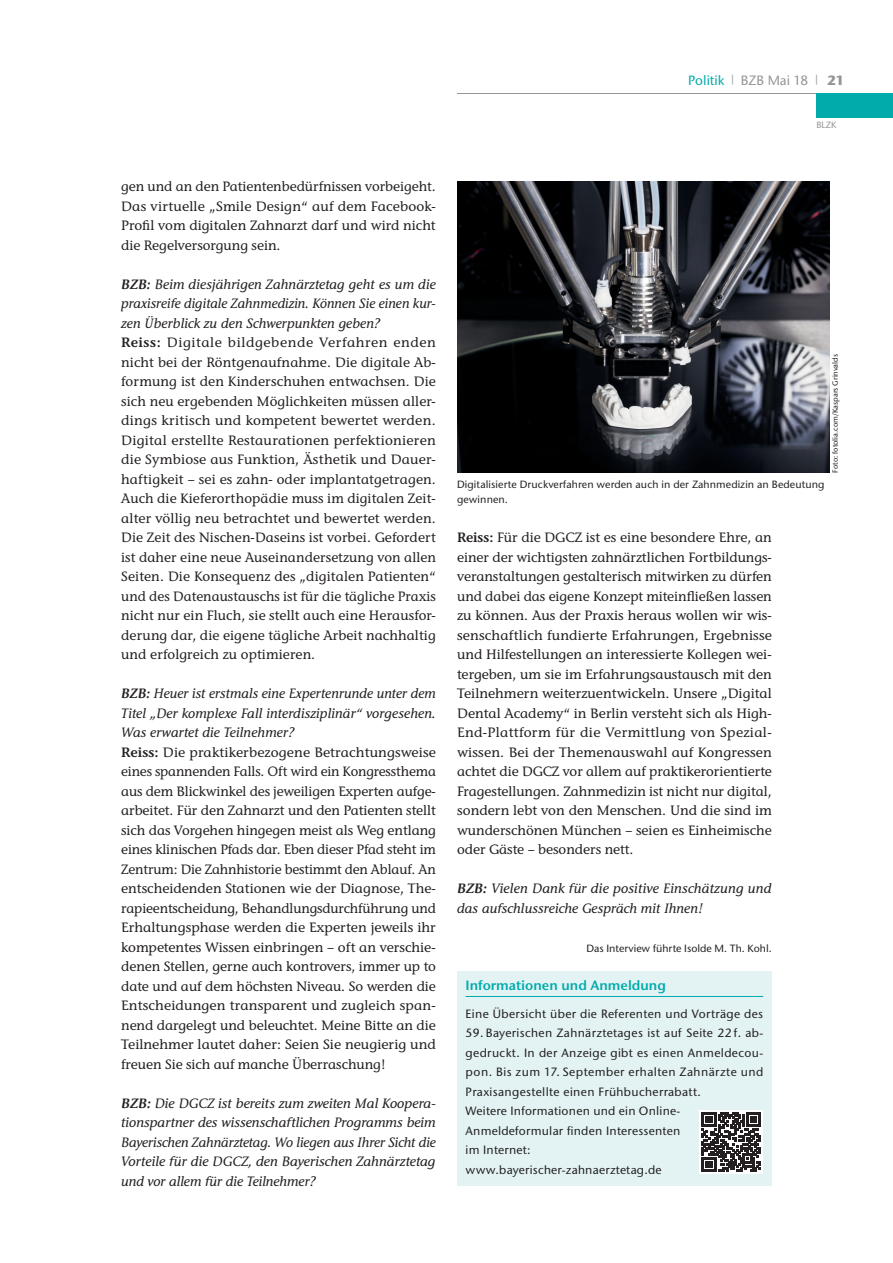
<style>
.page{position:relative;width:893px;height:1263px;background:#fff}
.page>*{position:absolute;margin:0;border:0;box-sizing:border-box;transform-origin:0 0}
.t1{font:500 13.5px/19.5px "Stone Inf ITC Std";letter-spacing:.005em;color:#231f20;text-align:justify}
.t2{font:italic 500 13.5px/19.5px "Stone Inf ITC Std";letter-spacing:.01em;color:#231f20;text-align:justify}
.t3{font:600 13.5px "Stone Sans ITC Pro";color:#00abac}
.t4{font:500 13.5px "Stone Sans ITC Std";color:#939598}
.t5{font:500 12px/19.5px "Stone Sans ITC Std";letter-spacing:.03em;color:#231f20}
.t6{font:500 10.5px/15px "Stone Sans ITC Std";letter-spacing:.01em;color:#231f20}
.t7{font:500 9px "Stone Sans ITC Std";color:#939598}
.t8{font:500 7.5px "Stone Sans ITC Std";color:#231f20}
.s1{color:#00abac}
.s2{font-weight:700}
.s3{font-weight:600;font-style:italic}
.s4{font-style:italic}
.s5{font-weight:600}
</style>
<div class="page">
<div style="left:457px;top:971px;width:315px;height:215px;background:#e3f3f3"></div>
<hr style="left:466px;top:996px;width:297px;height:1px;background:#00abac">
<svg style="left:699px;top:1110px;width:64px;height:64px"></svg>
<svg style="left:702px;top:1113px;width:59px;height:59px;background:#615e5f"></svg>
<img style="left:457px;top:181px;width:372px;height:291px">
<hr style="left:457px;top:94px;width:436px;height:1px;background:#939598">
<div style="left:816px;top:94px;width:77px;height:24px;background:#00abac"></div>
<p class="t4" style="left:688px;top:75px;width:158px"><span class="s1">Politik</span> <sup>|</sup> BZB Mai 18 <sup>|</sup> <span class="s2">21</span></p>
<p class="t7" style="left:816px;top:121px;width:22px">BLZK</p>
<p class="t1" style="left:121px;top:178px;width:316px">gen und an den Patientenbedürfnissen vorbeigeht.<br>Das virtuelle „Smile Design“ auf dem Facebook-Profil vom digitalen Zahnarzt darf und wird nicht die Regelversorgung sein.</p>
<p class="t1" style="left:121px;top:276px;width:316px;text-align:left"><span class="s3">BZB:</span> <span class="s4">Beim diesjährigen Zahnärztetag geht es um die praxisreife digitale Zahnmedizin. Können Sie einen kur&shy;zen Überblick zu den Schwerpunkten geben?<br></span><span class="s5">Reiss:</span> Digitale bildgebende Verfahren enden nicht bei der Röntgenaufnahme. Die digitale Ab&shy;formung ist den Kinderschuhen entwachsen. Die sich neu ergebenden Möglichkeiten müssen aller&shy;dings kritisch und kompetent bewertet werden.<br>Digital erstellte Restaurationen perfektionieren die Symbiose aus Funktion, Ästhetik und Dauer&shy;haftigkeit – sei es zahn- oder implantatgetragen.<br>Auch die Kieferorthopädie muss im digitalen Zeit&shy;alter völlig neu betrachtet und bewertet werden.<br>Die Zeit des Nischen-Daseins ist vorbei. Gefordert ist daher eine neue Auseinandersetzung von allen Seiten. Die Konsequenz des „digitalen Patienten“ und des Datenaustauschs ist für die tägliche Praxis nicht nur ein Fluch, sie stellt auch eine Herausfor&shy;derung dar, die eigene tägliche Arbeit nachhaltig und erfolgreich zu optimieren.</p>
<p class="t1" style="left:121px;top:685px;width:316px;text-align:left"><span class="s3">BZB:</span> <span class="s4">Heuer ist erstmals eine Expertenrunde unter dem Titel „Der komplexe Fall interdisziplinär“ vorgesehen.<br>Was erwartet die Teilnehmer?<br></span><span class="s5">Reiss:</span> Die praktikerbezogene Betrachtungsweise eines spannenden Falls. Oft wird ein Kongressthema aus dem Blickwinkel des jeweiligen Experten aufge&shy;arbeitet. Für den Zahnarzt und den Patienten stellt sich das Vorgehen hingegen meist als Weg entlang eines klinischen Pfads dar. Eben dieser Pfad steht im Zentrum: Die Zahnhistorie bestimmt den Ablauf. An entscheidenden Stationen wie der Diagnose, The&shy;rapieentscheidung, Behandlungsdurchführung und Erhaltungsphase werden die Experten jeweils ihr kompetentes Wissen einbringen – oft an verschie&shy;denen Stellen, gerne auch kontrovers, immer up to date und auf dem höchsten Niveau. So werden die Entscheidungen transparent und zugleich span&shy;nend dargelegt und beleuchtet. Meine Bitte an die Teilnehmer lautet daher: Seien Sie neugierig und freuen Sie sich auf manche Überraschung!</p>
<p class="t2" style="left:121px;top:1095px;width:316px"><span class="s5">BZB:</span> Die DGCZ ist bereits zum zweiten Mal Koopera&shy;tionspartner des wissenschaftlichen Programms beim Bayerischen Zahnärztetag. Wo liegen aus Ihrer Sicht die Vorteile für die DGCZ, den Bayerischen Zahnärztetag und vor allem für die Teilnehmer?</p>
<p class="t6" style="left:457px;top:478px;width:369px">Digitalisierte Druckverfahren werden auch in der Zahnmedizin an Bedeutung gewinnen.</p>
<p class="t8" style="left:832px;top:473px;width:120px;rotate:-90deg">Foto: fotolia.com/Kaspars Grinvalds</p>
<p class="t1" style="left:457px;top:529px;width:316px"><span class="s5">Reiss:</span> Für die DGCZ ist es eine besondere Ehre, an einer der wichtigsten zahnärztlichen Fortbildungs&shy;veranstaltungen gestalterisch mitwirken zu dürfen und dabei das eigene Konzept miteinfließen lassen zu können. Aus der Praxis heraus wollen wir wis&shy;senschaftlich fundierte Erfahrungen, Ergebnisse und Hilfestellungen an interessierte Kollegen wei&shy;tergeben, um sie im Erfahrungsaustausch mit den Teilnehmern weiterzuentwickeln. Unsere „Digital Dental Academy“ in Berlin versteht sich als High-End-Plattform für die Vermittlung von Spezial&shy;wissen. Bei der Themenauswahl auf Kongressen achtet die DGCZ vor allem auf praktikerorientierte Fragestellungen. Zahnmedizin ist nicht nur digital, sondern lebt von den Menschen. Und die sind im wunderschönen München – seien es Einheimische oder Gäste – besonders nett.</p>
<p class="t2" style="left:457px;top:880px;width:316px"><span class="s5">BZB:</span> Vielen Dank für die positive Einschätzung und das aufschlussreiche Gespräch mit Ihnen!</p>
<p class="t6" style="left:586px;top:942px;width:187px">Das Interview führte Isolde M. Th. Kohl.</p>
<p class="t3" style="left:466px;top:980px;width:202px">Informationen und Anmeldung</p>
<p class="t5" style="left:466px;top:1005px;width:299px">Eine Übersicht über die Referenten und Vorträge des</p>
<p class="t5" style="left:466px;top:1024px;width:299px">59. Bayerischen Zahnärztetages ist auf Seite 22 f. ab&shy;gedruckt. In der Anzeige gibt es einen Anmeldecou&shy;pon. Bis zum 17. September erhalten Zahnärzte und Praxisangestellte einen Frühbucherrabatt.<br>Weitere Informationen und ein Online-Anmeldeformular finden Interessenten<br>im Internet:<br>www.bayerischer-zahnaerztetag.de</p>
</div>
